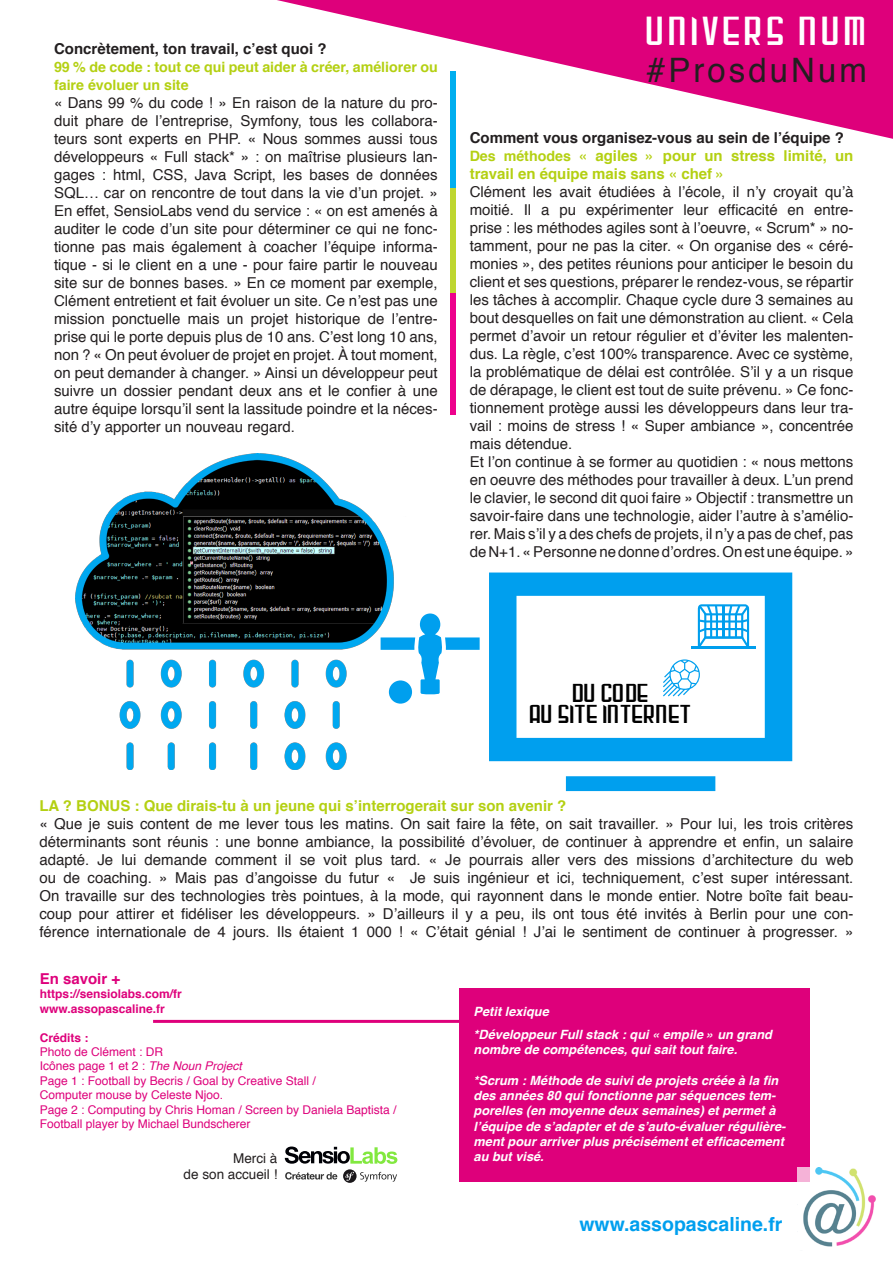
<style>
.page{position:relative;width:893px;height:1263px;background:#fff}
.page>*{position:absolute;margin:0;border:0;box-sizing:border-box;transform-origin:0 0}
.t1{font:33.6px "Helvetica";letter-spacing:.09em;color:#231f20}
.t2{font:27px "Gunblade";letter-spacing:.12em;color:#fff}
.t3{font:700 19.5px "Helvetica";color:#009fee}
.t4{font:17.25px/20.7px "Gunblade";color:#000;text-align:center}
.t5{font:15px/18px "Helvetica";color:#231f20;text-align:justify}
.t6{font:700 15px/18px "Helvetica";color:#b4d012}
.t7{font:700 15px "Helvetica";color:#231f20}
.t8{font:700 15px "Helvetica";color:#de007b}
.t9{font:700 14.25px/18px "Helvetica";color:#b4d012}
.t10{font:13.5px/16.2px "Helvetica";color:#231f20;text-align:right}
.t11{font:italic 700 12.75px/15.3px "Helvetica";color:#fff}
.t12{font:12px/14.4px "Helvetica";color:#de007b}
.t13{font:700 12px/14.4px "Helvetica";color:#de007b}
.s1{font-size:14.25px}
.s2{font-weight:700}
.s3{font-style:italic}
</style>
<div class="page">
<div style="left:460px;top:988px;width:350px;height:193px;background:#de007b"></div>
<img style="left:797px;top:1168px;width:79px;height:79px">
<svg style="left:277px;top:0;width:616px;height:139px"></svg>
<div style="left:451px;top:71px;width:5px;height:344px;background:#00aeef"></div>
<div style="left:451px;top:188px;width:5px;height:105px;background:#bed630"></div>
<div style="left:451px;top:293px;width:5px;height:122px;background:#ed028c"></div>
<hr style="left:153px;top:1020px;width:306px;height:3px;background:#de007b">
<img style="left:75px;top:453px;width:332px;height:316px">
<svg style="left:489px;top:572px;width:303px;height:189px"></svg>
<div style="left:566px;top:776px;width:149px;height:15px;background:#009fee"></div>
<svg style="left:698px;top:604px;width:51px;height:42px"></svg>
<hr style="left:691px;top:646px;width:65px;height:2px;background:#009eed">
<svg style="left:663px;top:659px;width:37px;height:37px"></svg>
<div style="left:389px;top:680px;width:23px;height:24px;background:#009fee;border-radius:50%"></div>
<svg style="left:381px;top:613px;width:99px;height:82px"></svg>
<svg style="left:285px;top:1146px;width:112px;height:37px"></svg>
<p class="t7" style="left:54px;top:37px;width:274px">Concrètement, ton travail, c’est quoi ?</p>
<p class="t9" style="left:54px;top:58px;width:385px">99 % de code : tout ce qui peut aider à créer, améliorer ou faire évoluer un site</p>
<p class="t5" style="left:54px;top:94px;width:385px">« Dans 99 % du code ! » En raison de la nature du pro&shy;duit phare de l’entreprise, Symfony, tous les collabora&shy;teurs sont experts en PHP. « Nous sommes aussi tous développeurs « Full stack* » : on maîtrise plusieurs lan&shy;gages : html, CSS, Java Script, les bases de données SQL… car on rencontre de tout dans la vie d’un projet. » En effet, SensioLabs vend du service : « on est amenés à auditer le code d’un site pour déterminer ce qui ne fonc&shy;tionne pas mais également à coacher l’équipe informa&shy;tique - si le client en a une - pour faire partir le nouveau site sur de bonnes bases. » En ce moment par exemple, Clément entretient et fait évoluer un site. Ce n’est pas une mission ponctuelle mais un projet historique de l’entre&shy;prise qui le porte depuis plus de 10 ans. C’est long 10 ans, non ? « On peut évoluer de projet en projet. À tout moment, on peut demander à changer. » Ainsi un développeur peut suivre un dossier pendant deux ans et le confier à une autre équipe lorsqu’il sent la lassitude poindre et la néces&shy;sité d’y apporter un nouveau regard.</p>
<p class="t2" style="left:647px;top:14px;width:222px">UNIVERS NUM</p>
<p class="t1" style="left:647px;top:44px;width:221px">#ProsduNum</p>
<p class="t7" style="left:470px;top:126px;width:376px">Comment vous organisez-vous au sein de l’équipe ?</p>
<p class="t6" style="left:470px;top:147px;width:385px"><span class="s1">Des méthodes</span> « agiles » pour un stress limité, un travail en équipe mais sans « chef »</p>
<p class="t5" style="left:470px;top:184px;width:385px">Clément les avait étudiées à l’école, il n’y croyait qu’à moitié. Il a pu expérimenter leur efficacité en entre&shy;prise : les méthodes agiles sont à l’oeuvre, « Scrum* » no&shy;tamment, pour ne pas la citer. « On organise des « céré&shy;monies », des petites réunions pour anticiper le besoin du client et ses questions, préparer le rendez-vous, se répartir les tâches à accomplir. Chaque cycle dure 3 semaines au bout desquelles on fait une démonstration au client. « Cela permet d’avoir un retour régulier et d’éviter les malenten&shy;dus. La règle, c’est 100% transparence. Avec ce système, la problématique de délai est contrôlée. S’il y a un risque de dérapage, le client est tout de suite prévenu. » Ce fonc&shy;tionnement protège aussi les développeurs dans leur tra&shy;vail : moins de stress ! « Super ambiance », concentrée mais détendue.</p>
<p class="t5" style="left:470px;top:454px;width:385px">Et l’on continue à se former au quotidien : « nous mettons en oeuvre des méthodes pour travailler à deux. L’un prend le clavier, le second dit quoi faire » Objectif : transmettre un savoir-faire dans une technologie, aider l’autre à s’amélio&shy;rer. Mais s’il y a des chefs de projets, il n’y a pas de chef, pas deN+1. « Personne ne donne d’ordres.On est une équipe. »</p>
<p class="t4" style="left:530px;top:683px;width:164px">DU CODE<br>AU SITE INTERNET</p>
<p class="t6" style="left:39px;top:797px;width:529px">LA ? BONUS : Que dirais-tu à un jeune qui s’interrogerait sur son avenir ?</p>
<p class="t5" style="left:39px;top:816px;width:816px">« Que je suis content de me lever tous les matins. On sait faire la fête, on sait travailler. » Pour lui, les trois critères déterminants sont réunis : une bonne ambiance, la possibilité d’évoluer, de continuer à apprendre et enfin, un salaire adapté. Je lui demande comment il se voit plus tard. « Je pourrais aller vers des missions d’architecture du web ou de coaching. » Mais pas d’angoisse du futur « Je suis ingénieur et ici, techniquement, c’est super intéressant.<br>On travaille sur des technologies très pointues, à la mode, qui rayonnent dans le monde entier. Notre boîte fait beau&shy;coup pour attirer et fidéliser les développeurs. » D’ailleurs il y a peu, ils ont tous été invités à Berlin pour une con&shy;férence internationale de 4 jours. Ils étaient 1 000 ! « C’était génial ! J’ai le sentiment de continuer à progresser. »</p>
<p class="t8" style="left:40px;top:967px;width:82px">En savoir +</p>
<p class="t13" style="left:40px;top:987px;width:144px">https://sensiolabs.com/fr www.assopascaline.fr</p>
<p class="t12" style="left:40px;top:1030px;width:278px"><span class="s2">Crédits :<br></span>Photo de Clément : DR<br>Icônes page 1 et 2 : <span class="s3">The Noun Project<br></span>Page 1 : Football by Becris / Goal by Creative Stall /<br>Computer mouse by Celeste Njoo.</p>
<p class="t12" style="left:40px;top:1102px;width:358px">Page 2 : Computing by Chris Homan / Screen by Daniela Baptista /</p>
<p class="t12" style="left:40px;top:1117px;width:212px">Football player by Michael Bundscherer</p>
<p class="t10" style="left:184px;top:1150px;width:95px">Merci à<br>de son accueil !</p>
<p class="t11" style="left:474px;top:1001px;width:300px;line-height:22.5px">Petit lexique<br>*Développeur Full stack : qui « empile » un grand</p>
<p class="t11" style="left:474px;top:1042px;width:265px">nombre de compétences, qui sait tout faire.</p>
<p class="t11" style="left:474px;top:1073px;width:314px">*Scrum : Méthode de suivi de projets créée à la fin des années 80 qui fonctionne par séquences tem&shy;porelles (en moyenne deux semaines) et permet à l’équipe de s’adapter et de s’auto-évaluer régulière&shy;ment pour arriver plus précisément et efficacement au but visé.</p>
<p class="t3" style="left:579px;top:1208px;width:205px">www.assopascaline.fr</p>
</div>
